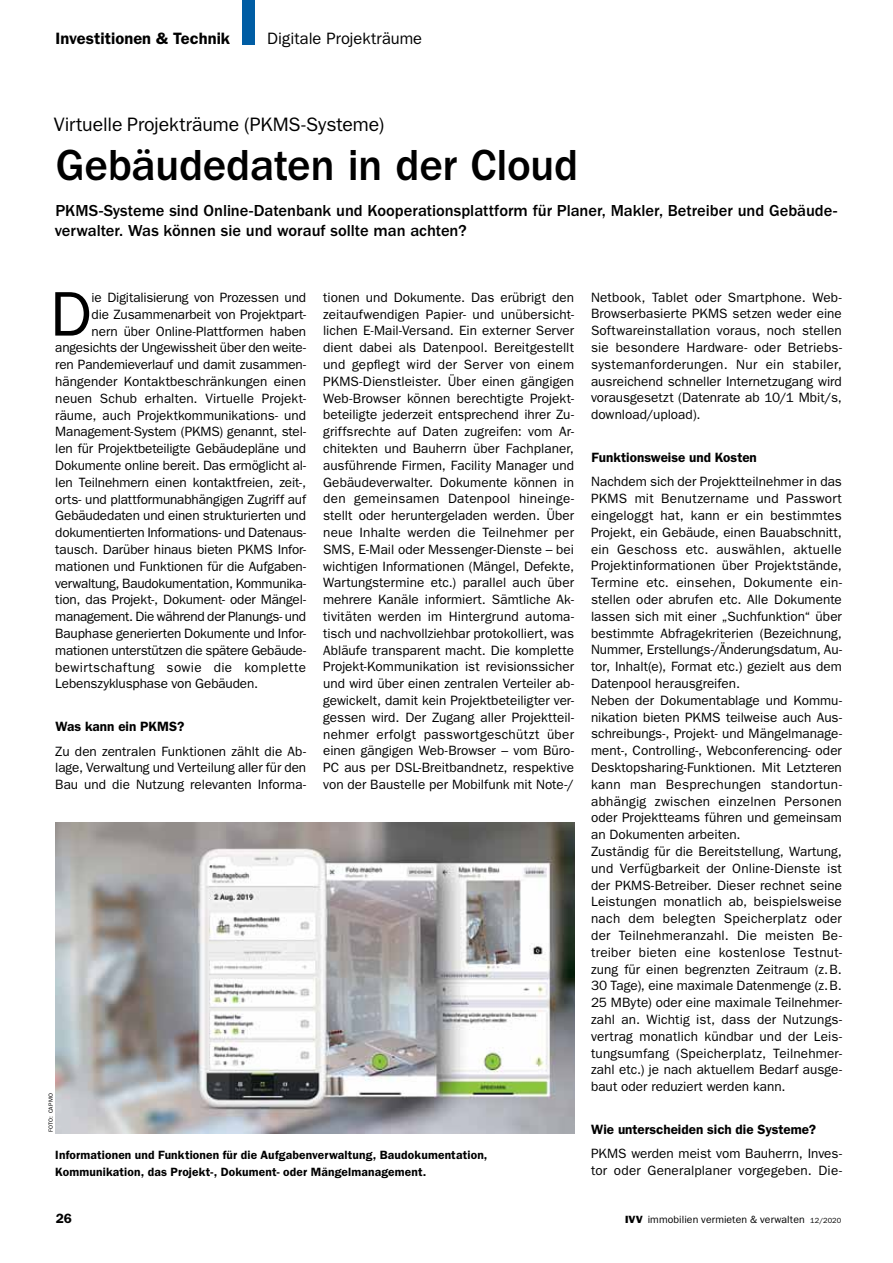
<style>
.page{position:relative;width:893px;height:1263px;background:#fff}
.page>*{position:absolute;margin:0;border:0;box-sizing:border-box;transform-origin:0 0}
.t1{font:63.3px "ITC Franklin Gothic Std";color:#000}
.t2{font:500 45px "ITC Franklin Gothic Std";letter-spacing:-.01em;color:#000}
.t3{font:19.5px "ITC Franklin Gothic Std";letter-spacing:-.005em;color:#000}
.t4{font:500 16.5px/19.5px "ITC Franklin Gothic Std";letter-spacing:-.005em;color:#000}
.t5{font:600 16.5px "ITC Franklin Gothic Std";color:#000}
.t6{font:16.5px "ITC Franklin Gothic Std";color:#000}
.t7{font:13.5px/16.8px "ITC Franklin Gothic Std";color:#000;text-align:justify}
.t8{font:13.5px "ITC Franklin Gothic Std";letter-spacing:-.02em;color:#000}
.t9{font:600 13.5px "ITC Franklin Gothic Std";color:#000}
.t10{font:13.5px "ITC Franklin Gothic Std";letter-spacing:-.025em;color:#000}
.t11{font:13.5px "ITC Franklin Gothic Std";letter-spacing:.025em;color:#000}
.t12{font:600 12px/16.8px "ITC Franklin Gothic Std";letter-spacing:.015em;color:#000}
.t13{font:10.5px "ITC Franklin Gothic Std";letter-spacing:.005em;color:#000}
.t14{font:6px "ITC Franklin Gothic Std";color:#000}
.s1{font-size:13.05px}
.s2{font-family:"ITC Franklin Gothic Std Hvy"}
.s3{font-size:7.5px}
</style>
<div class="page">
<img style="left:55px;top:823px;width:519px;height:310px">
<p class="t5" style="left:56px;top:29px;width:176px">Investitionen &amp; Technik</p>
<p class="t6" style="left:267px;top:29px;width:157px">Digitale Projekträume</p>
<h3 class="t3" style="left:54px;top:113px;width:332px">Virtuelle Projekträume (PKMS-Systeme)</h3>
<h2 class="t2" style="left:56px;top:140px;width:524px">Gebäudedaten in der Cloud</h2>
<p class="t4" style="left:55px;top:201px;width:784px">PKMS-Systeme sind Online-Datenbank und Kooperationsplattform für Planer, Makler, Betreiber und Gebäude&shy;verwalter. Was können sie und worauf sollte man achten?</p>
<p class="t7" style="left:323px;top:289px;width:252px">tionen und Dokumente. Das erübrigt den zeitaufwendigen Papier- und unübersicht&shy;lichen E-Mail-Versand. Ein externer Server dient dabei als Datenpool. Bereitgestellt und gepflegt wird der Server von einem PKMS-Dienstleister. Über einen gängigen Web-Browser können berechtigte Projekt&shy;beteiligte jederzeit entsprechend ihrer Zu&shy;griffsrechte auf Daten zugreifen: vom Ar&shy;chitekten und Bauherrn über Fachplaner, ausführende Firmen, Facility Manager und Gebäudeverwalter. Dokumente können in den gemeinsamen Datenpool hineinge&shy;stellt oder heruntergeladen werden. Über neue Inhalte werden die Teilnehmer per SMS, E-Mail oder Messenger-Dienste – bei wichtigen Informationen (Mängel, Defekte, Wartungstermine etc.) parallel auch über mehrere Kanäle informiert. Sämtliche Ak&shy;tivitäten werden im Hintergrund automa&shy;tisch und nachvollziehbar protokolliert, was Abläufe transparent macht. Die komplette Projekt-Kommunikation ist revisionssicher und wird über einen zentralen Verteiler ab&shy;gewickelt, damit kein Projektbeteiligter ver&shy;gessen wird. Der Zugang aller Projektteil&shy;nehmer erfolgt passwortgeschützt über einen gängigen Web-Browser – vom Büro-PC aus per DSL-Breitbandnetz, respektive von der Baustelle per Mobilfunk mit Note-/</p>
<p class="t7" style="left:591px;top:289px;width:252px">Netbook, Tablet oder Smartphone. Web-Browserbasierte PKMS setzen weder eine Softwareinstallation voraus, noch stellen sie besondere Hardware- oder Betriebs&shy;systemanforderungen. Nur ein stabiler, ausreichend schneller Internetzugang wird vorausgesetzt (Datenrate ab 10/1 Mbit/s, download/upload).</p>
<h1 class="t1" style="left:50px;top:278px;width:43px">D</h1>
<p class="t7" style="left:92px;top:289px;width:216px"><span class="s1">i</span>e Digitalisierung von Prozessen und</p>
<p class="t7" style="left:92px;top:306px;width:216px">die Zusammenarbeit von Projektpart-</p>
<p class="t7" style="left:92px;top:323px;width:216px">nern über Online-Plattformen haben</p>
<p class="t7" style="left:55px;top:339px;width:252px">angesichts der Ungewissheit über den weite-</p>
<p class="t7" style="left:55px;top:356px;width:252px">ren Pandemieverlauf und damit zusammen-</p>
<p class="t7" style="left:55px;top:373px;width:252px">hängender Kontaktbeschränkungen einen</p>
<p class="t7" style="left:55px;top:390px;width:252px">neuen Schub erhalten. Virtuelle Projekt-</p>
<p class="t7" style="left:55px;top:407px;width:252px">räume, auch Projektkommunikations- und</p>
<p class="t7" style="left:55px;top:423px;width:252px">Management-System (PKMS) genannt, stel-</p>
<p class="t7" style="left:55px;top:440px;width:252px">len für Projektbeteiligte Gebäudepläne und</p>
<p class="t7" style="left:55px;top:457px;width:252px">Dokumente online bereit. Das ermöglicht al-</p>
<p class="t7" style="left:55px;top:474px;width:252px">len Teilnehmern einen kontaktfreien, zeit-,</p>
<p class="t7" style="left:55px;top:491px;width:252px">orts- und plattformunabhängigen Zugriff auf</p>
<p class="t7" style="left:55px;top:507px;width:252px">Gebäudedaten und einen strukturierten und</p>
<p class="t8" style="left:55px;top:525px;width:252px">dokumentierten Informations- und Datenaus-</p>
<p class="t7" style="left:55px;top:541px;width:252px">tausch. Darüber hinaus bieten PKMS Infor-</p>
<p class="t7" style="left:55px;top:558px;width:252px">mationen und Funktionen für die Aufgaben-</p>
<p class="t8" style="left:55px;top:575px;width:252px">verwaltung, Baudokumentation, Kommunika-</p>
<p class="t7" style="left:55px;top:591px;width:252px">tion, das Projekt-, Dokument- oder Mängel-</p>
<p class="t10" style="left:55px;top:609px;width:252px">management. Die während der Planungs- und</p>
<p class="t7" style="left:55px;top:625px;width:252px">Bauphase generierten Dokumente und Infor-</p>
<p class="t8" style="left:55px;top:642px;width:252px">mationen unterstützen die spätere Gebäude-</p>
<p class="t11" style="left:55px;top:659px;width:252px">bewirtschaftung sowie die komplette</p>
<p class="t7" style="left:55px;top:675px;width:204px">Lebenszyklusphase von Gebäuden.</p>
<p class="t9" style="left:55px;top:719px;width:130px">Was kann ein PKMS?</p>
<p class="t7" style="left:55px;top:743px;width:252px">Zu den zentralen Funktionen zählt die Ab&shy;lage, Verwaltung und Verteilung aller für den Bau und die Nutzung relevanten Informa-</p>
<p class="t9" style="left:592px;top:450px;width:167px">Funktionsweise und Kosten</p>
<p class="t7" style="left:591px;top:474px;width:252px;text-align:left">Nachdem sich der Projektteilnehmer in das PKMS mit Benutzername und Passwort eingeloggt hat, kann er ein bestimmtes Projekt, ein Gebäude, einen Bauabschnitt, ein Geschoss etc. auswählen, aktuelle Projektinformationen über Projektstände, Termine etc. einsehen, Dokumente ein&shy;stellen oder abrufen etc. Alle Dokumente lassen sich mit einer „Suchfunktion“ über bestimmte Abfragekriterien (Bezeichnung, Nummer, Erstellungs-/Änderungsdatum, Au&shy;tor, Inhalt(e), Format etc.) gezielt aus dem Datenpool herausgreifen.<br>Neben der Dokumentablage und Kommu&shy;nikation bieten PKMS teilweise auch Aus&shy;schreibungs-, Projekt- und Mängelmanage&shy;ment-, Controlling-, Webconferencing- oder Desktopsharing-Funktionen. Mit Letzteren kann man Besprechungen standortun&shy;abhängig zwischen einzelnen Personen oder Projektteams führen und gemeinsam an Dokumenten arbeiten.<br>Zuständig für die Bereitstellung, Wartung, und Verfügbarkeit der Online-Dienste ist der PKMS-Betreiber. Dieser rechnet seine Leistungen monatlich ab, beispielsweise nach dem belegten Speicherplatz oder der Teilnehmeranzahl. Die meisten Be&shy;treiber bieten eine kostenlose Testnut&shy;zung für einen begrenzten Zeitraum (z.B.<br>30 Tage), eine maximale Datenmenge (z.B.<br>25 MByte) oder eine maximale Teilnehmer&shy;zahl an. Wichtig ist, dass der Nutzungs&shy;vertrag monatlich kündbar und der Leis&shy;tungsumfang (Speicherplatz, Teilnehmer&shy;zahl etc.) je nach aktuellem Bedarf ausge&shy;baut oder reduziert werden kann.</p>
<p class="t9" style="left:591px;top:1122px;width:226px">Wie unterscheiden sich die Systeme?</p>
<p class="t7" style="left:591px;top:1145px;width:252px">PKMS werden meist vom Bauherrn, Inves&shy;tor oder Generalplaner vorgegeben. Die-</p>
<p class="t14" style="left:47px;top:1132px;width:40px;rotate:-90deg">FOTO: Capmo</p>
<p class="t12" style="left:55px;top:1146px;width:434px">Informationen und Funktionen für die Aufgabenverwaltung, Baudokumentation,<br>Kommunikation, das Projekt-, Dokument- oder Mängelmanagement.</p>
<p class="t9" style="left:56px;top:1211px;width:18px">26</p>
<p class="t13" style="left:625px;top:1214px;width:218px"><span class="s2">IVV</span> immobilien vermieten &amp; verwalten <span class="s3">12/2020</span></p>
</div>
